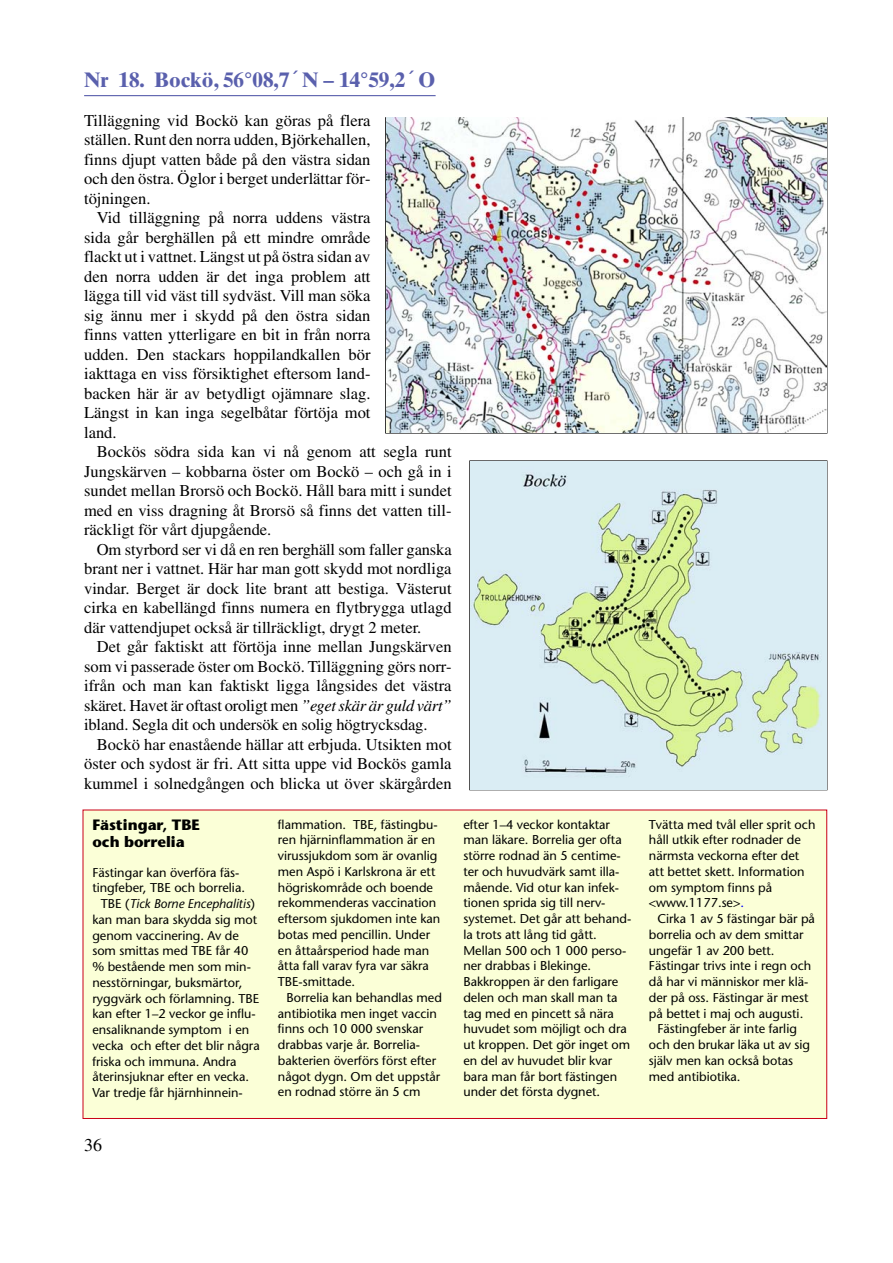
<style>
.page{position:relative;width:893px;height:1263px;background:#fff}
.page>*{position:absolute;margin:0;border:0;box-sizing:border-box;transform-origin:0 0}
.t1{font:700 21px "Times Ten";color:#5a60ad}
.t2{font:18px "Times";color:#000}
.t3{font:16.5px/19.5px "Times";color:#000;text-align:justify}
.t4{font:700 15px/16.5px "Stone Sans";color:#000}
.t5{font:12.75px/15.8px "Stone Sans";color:#000}
.t6{font:italic 12.75px "Stone Sans";color:#000}
.s1{font-family:"Lucida Grande";font-weight:400}
.s2{font-family:"Times Italic Os F"}
.s3{font-style:normal}
.s4{color:#00f}
</style>
<div class="page">
<svg style="left:84px;top:95px;width:352px;height:2px"></svg>
<div style="left:83px;top:810px;width:743px;height:308px;background:#fbffd7"></div>
<img style="left:386px;top:118px;width:440px;height:315px">
<img style="left:470px;top:461px;width:356px;height:329px">
<h1 class="t1" style="left:84px;top:67px;width:353px">Nr 18. Bockö, 56°08,7<span class="s1">´</span>N – 14°59,2<span class="s1">´</span>O</h1>
<p class="t3" style="left:84px;top:110px;width:288px">Tilläggning vid Bockö kan göras på flera ställen. Runt den norra udden, Björkehallen, finns djupt vatten både på den västra sidan och den östra. Öglor i berget underlättar för&shy;töjningen.</p>
<p class="t3" style="left:84px;top:208px;width:288px;text-indent:13px">Vid tilläggning på norra uddens västra sida går berghällen på ett mindre område flackt ut i vattnet. Längst ut på östra sidan av den norra udden är det inga problem att lägga till vid väst till sydväst. Vill man söka sig ännu mer i skydd på den östra sidan finns vatten ytterligare en bit in från norra udden. Den stackars hoppilandkallen bör iakttaga en viss försiktighet eftersom land&shy;backen här är av betydligt ojämnare slag.<br>Längst in kan inga segelbåtar förtöja mot land.</p>
<p class="t3" style="left:84px;top:442px;width:369px;text-indent:13px">Bockös södra sida kan vi nå genom att segla runt Jungskärven – kobbarna öster om Bockö – och gå in i sundet mellan Brorsö och Bockö. Håll bara mitt i sundet med en viss dragning åt Brorsö så finns det vatten till&shy;räckligt för vårt djupgående.</p>
<p class="t3" style="left:84px;top:539px;width:369px;text-indent:13px">Om styrbord ser vi då en ren berghäll som faller ganska brant ner i vattnet. Här har man gott skydd mot nordliga vindar. Berget är dock lite brant att bestiga. Västerut cirka en kabellängd finns numera en flytbrygga utlagd där vattendjupet också är tillräckligt, drygt 2 meter.</p>
<p class="t3" style="left:84px;top:637px;width:369px;text-indent:13px">Det går faktiskt att förtöja inne mellan Jungskärven som vi passerade öster om Bockö. Tilläggning görs norr&shy;ifrån och man kan faktiskt ligga långsides det västra skäret. Havet är oftast oroligt men <span class="s2">”eget skär är guld värt” </span>ibland. Segla dit och undersök en solig högtrycksdag.</p>
<p class="t3" style="left:84px;top:734px;width:369px;text-indent:13px">Bockö har enastående hällar att erbjuda. Utsikten mot öster och sydost är fri. Att sitta uppe vid Bockös gamla kummel i solnedgången och blicka ut över skärgården</p>
<p class="t4" style="left:92px;top:817px;width:109px">Fästingar, TBE och borrelia</p>
<p class="t5" style="left:92px;top:864px;width:148px">Fästingar kan överföra fäs-</p>
<p class="t5" style="left:92px;top:880px;width:154px">tingfeber, TBE och borrelia.</p>
<p class="t6" style="left:101px;top:896px;width:156px"><span class="s3">TBE (</span>Tick Borne Encephalitis<span class="s3">)</span></p>
<p class="t5" style="left:92px;top:912px;width:166px">kan man bara skydda sig mot</p>
<p class="t5" style="left:92px;top:927px;width:148px">genom vaccinering. Av de</p>
<p class="t5" style="left:92px;top:943px;width:157px">som smittas med TBE får 40</p>
<p class="t5" style="left:92px;top:959px;width:160px">% bestående men som min-</p>
<p class="t5" style="left:92px;top:975px;width:152px">nesstörningar, buksmärtor,</p>
<p class="t5" style="left:92px;top:990px;width:168px">ryggvärk och förlamning. TBE</p>
<p class="t5" style="left:92px;top:1006px;width:165px">kan efter 1–2 veckor ge influ-</p>
<p class="t5" style="left:92px;top:1022px;width:158px">ensaliknande symptom i en</p>
<p class="t5" style="left:92px;top:1038px;width:169px">vecka och efter det blir några</p>
<p class="t5" style="left:92px;top:1053px;width:146px">friska och immuna. Andra</p>
<p class="t5" style="left:92px;top:1069px;width:158px">återinsjuknar efter en vecka.</p>
<p class="t5" style="left:92px;top:1085px;width:152px">Var tredje får hjärnhinnein-</p>
<p class="t5" style="left:278px;top:816px;width:164px">flammation. TBE, fästingbu&shy;ren hjärninflammation är en virussjukdom som är ovanlig men Aspö i Karlskrona är ett högriskområde och boende rekommenderas vaccination eftersom sjukdomen inte kan botas med pencillin. Under en åttaårsperiod hade man åtta fall varav fyra var säkra<br>TBE-smittade.</p>
<p class="t5" style="left:278px;top:990px;width:165px;text-indent:9px">Borrelia kan behandlas med antibiotika men inget vaccin finns och 10 000 svenskar drabbas varje år. Borrelia&shy;bakterien överförs först efter något dygn. Om det uppstår en rodnad större än 5 cm</p>
<p class="t5" style="left:463px;top:816px;width:169px">efter 1–4 veckor kontaktar man läkare. Borrelia ger ofta större rodnad än 5 centime&shy;ter och huvudvärk samt illa&shy;mående. Vid otur kan infek&shy;tionen sprida sig till nerv&shy;systemet. Det går att behand&shy;la trots att lång tid gått.<br>Mellan 500 och 1 000 perso&shy;ner drabbas i Blekinge.<br>Bakkroppen är den farligare delen och man skall man ta tag med en pincett så nära huvudet som möjligt och dra ut kroppen. Det gör inget om en del av huvudet blir kvar bara man får bort fästingen under det första dygnet.</p>
<p class="t5" style="left:649px;top:816px;width:168px">Tvätta med tvål eller sprit och håll utkik efter rodnader de närmsta veckorna efter det att bettet skett. Information om symptom finns på &lt;www.1177.se&gt;<span class="s4">.</span></p>
<p class="t5" style="left:657px;top:911px;width:159px">Cirka 1 av 5 fästingar bär på</p>
<p class="t5" style="left:649px;top:927px;width:156px">borrelia och av dem smittar</p>
<p class="t5" style="left:649px;top:942px;width:127px">ungefär 1 av 200 bett.</p>
<p class="t5" style="left:649px;top:958px;width:164px">Fästingar trivs inte i regn och</p>
<p class="t5" style="left:649px;top:974px;width:161px">då har vi människor mer klä-</p>
<p class="t5" style="left:649px;top:990px;width:161px">der på oss. Fästingar är mest</p>
<p class="t5" style="left:649px;top:1005px;width:156px">på bettet i maj och augusti.</p>
<p class="t5" style="left:657px;top:1021px;width:141px">Fästingfeber är inte farlig</p>
<p class="t5" style="left:649px;top:1037px;width:163px">och den brukar läka ut av sig</p>
<p class="t5" style="left:649px;top:1053px;width:146px">själv men kan också botas</p>
<p class="t5" style="left:649px;top:1068px;width:93px">med antibiotika.</p>
<h2 class="t2" style="left:84px;top:1135px;width:19px">36</h2>
</div>
